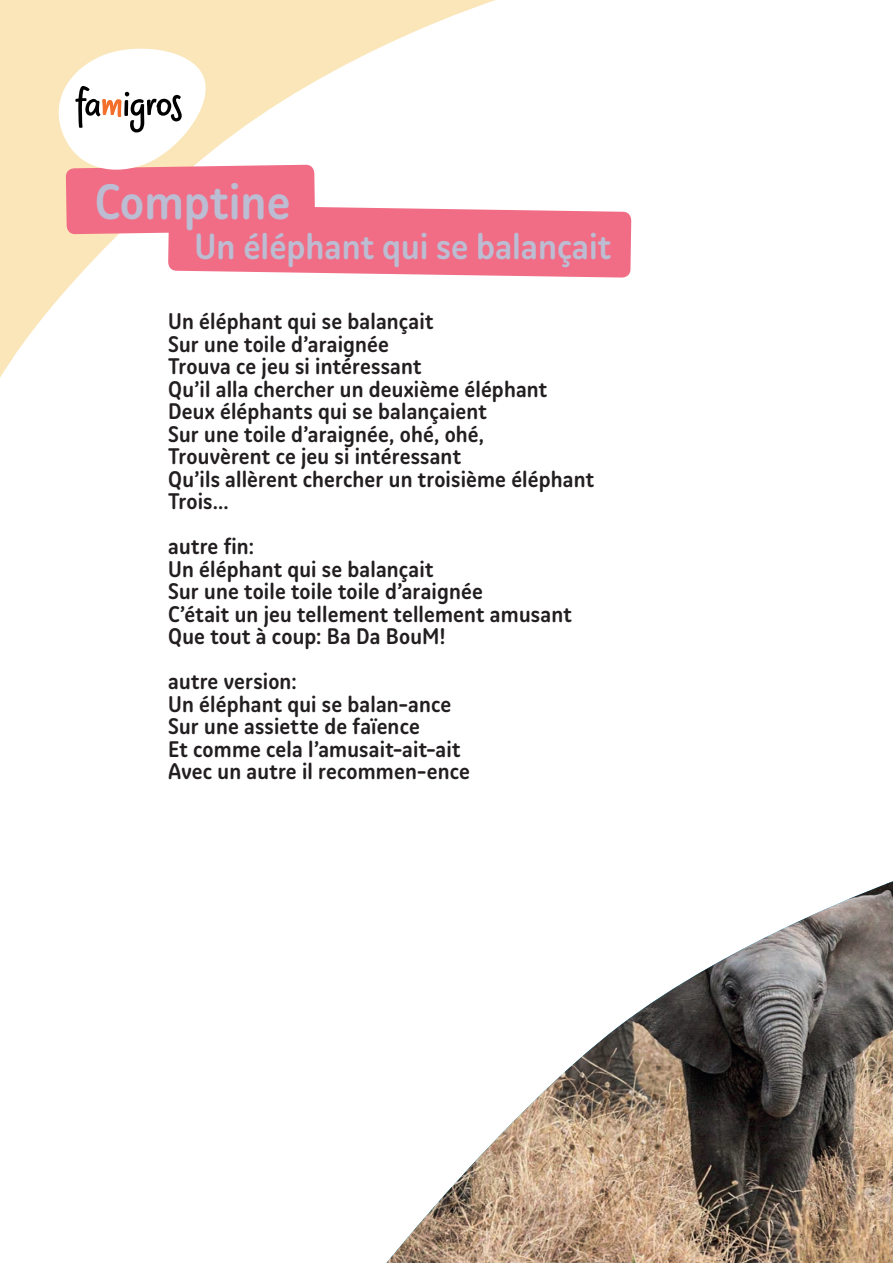
<style>
.page{position:relative;width:893px;height:1263px;background:#fff}
.page>*{position:absolute;margin:0;border:0;box-sizing:border-box;transform-origin:0 0}
.t1{font:500 49.5px "Yuzu";color:#bcbcd2}
.t2{font:500 36px "Yuzu";color:#bcbcd2}
.t3{font:500 22.5px/22.5px "Yuzu";letter-spacing:.005em;color:#231f20}
</style>
<div class="page">
<svg style="left:0;top:0;width:495px;height:378px"></svg>
<img style="left:386px;top:881px;width:507px;height:382px">
<svg style="left:48px;top:42px;width:583px;height:236px"></svg>
<h1 class="t1" style="left:95px;top:171px;width:197px">Comptine</h1>
<h2 class="t2" style="left:195px;top:223px;width:418px">Un éléphant qui se balançait</h2>
<p class="t3" style="left:168px;top:310px;width:428px">Un éléphant qui se balançait<br>Sur une toile d’araignée<br>Trouva ce jeu si intéressant<br>Qu’il alla chercher un deuxième éléphant<br>Deux éléphants qui se balançaient<br>Sur une toile d’araignée, ohé, ohé,<br>Trouvèrent ce jeu si intéressant<br>Qu’ils allèrent chercher un troisième éléphant<br>Trois…</p>
<p class="t3" style="left:168px;top:535px;width:405px">autre fin:<br>Un éléphant qui se balançait<br>Sur une toile toile toile d’araignée<br>C’était un jeu tellement tellement amusant<br>Que tout à coup: Ba Da BouM!</p>
<p class="t3" style="left:168px;top:670px;width:303px">autre version:<br>Un éléphant qui se balan-ance<br>Sur une assiette de faïence<br>Et comme cela l’amusait-ait-ait<br>Avec un autre il recommen-ence</p>
</div>
